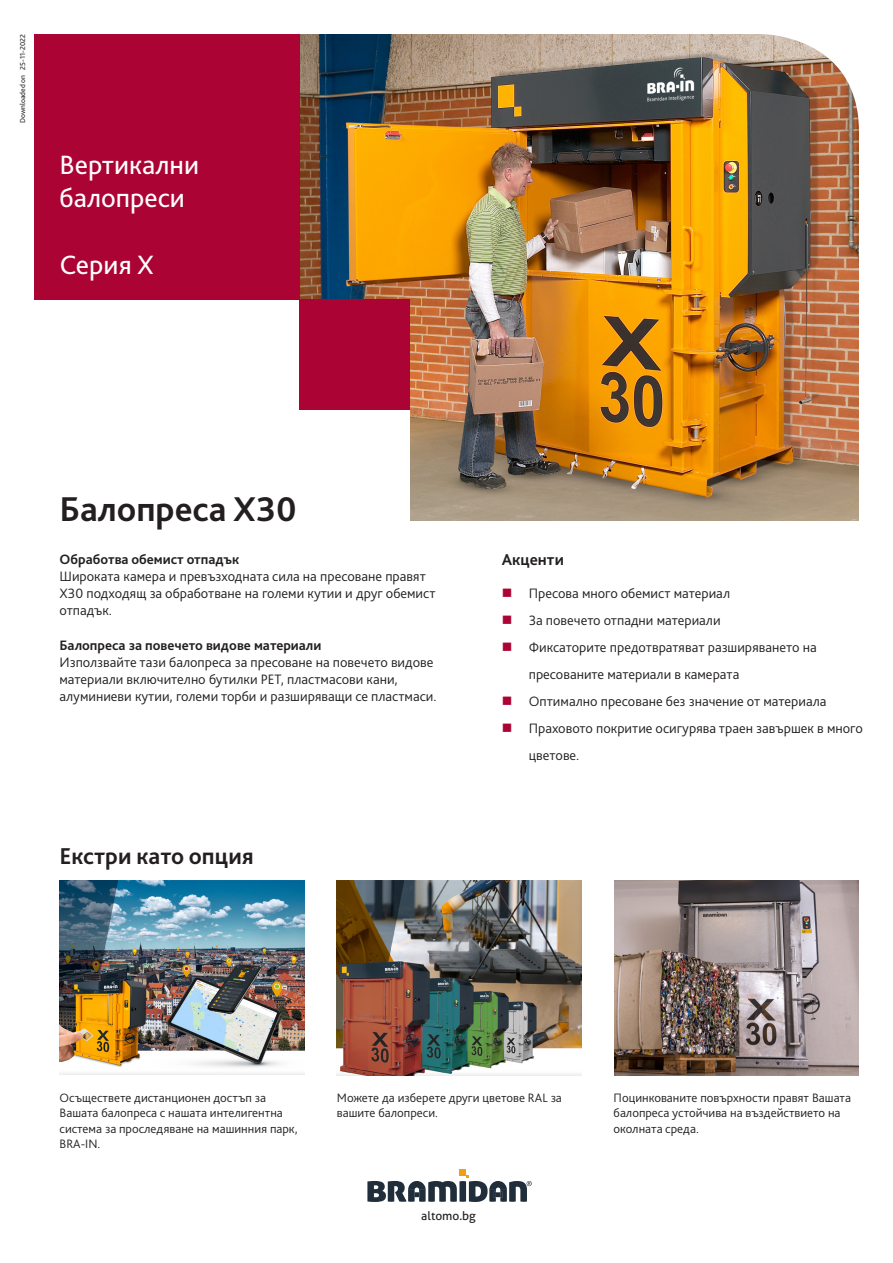
<style>
.page{position:relative;width:893px;height:1263px;background:#fff}
.page>*{position:absolute;margin:0;border:0;box-sizing:border-box;transform-origin:0 0}
.t1{font:700 36px "Bliss Pro";color:#231f20}
.t2{font:27.75px/33.3px "Bliss Pro";color:#fff}
.t3{font:700 24px "Bliss Pro";color:#231f20}
.t4{font:700 16.5px "Bliss Pro";color:#231f20}
.t5{font:300 14.25px/27px "Bliss Pro";color:#231f20}
.t6{font:700 14.25px "Bliss Pro";color:#231f20}
.t7{font:300 12.75px/15.3px "Bliss Pro";color:#231f20}
.t8{font:12px "Aller";color:#231f20}
.t9{font:7.5px "Bliss Pro";color:#231f20}
</style>
<div class="page">
<img style="left:299px;top:34px;width:560px;height:486px">
<img style="left:60px;top:880px;width:244px;height:195px">
<img style="left:337px;top:880px;width:244px;height:195px">
<img style="left:614px;top:880px;width:245px;height:195px">
<div style="left:298px;top:410px;width:112px;height:113px;background:#fff"></div>
<svg style="left:761px;top:34px;width:98px;height:98px"></svg>
<div style="left:459px;top:1169px;width:7px;height:6px;background:#ee9e18"></div>
<svg style="left:367px;top:1175px;width:165px;height:27px"></svg>
<div style="left:34px;top:34px;width:265px;height:265px;background:#ab0333"></div>
<div style="left:299px;top:299px;width:111px;height:111px;background:#ab0333"></div>
<p class="t9" style="left:18px;top:123px;width:90px;rotate:-90deg">Downloaded on 25-11-2022</p>
<h2 class="t2" style="left:60px;top:147px;width:141px">Вертикални балопреси</h2>
<h2 class="t2" style="left:60px;top:247px;width:96px">Серия X</h2>
<h1 class="t1" style="left:60px;top:486px;width:239px">Балопреса X30</h1>
<p class="t6" style="left:60px;top:550px;width:181px">Обработва обемист отпадък</p>
<p class="t5" style="left:60px;top:568px;width:378px;line-height:17.1px">Широката камера и превъзходната сила на пресоване правят<br>X30 подходящ за обработване на големи кутии и друг обемист отпадък.</p>
<p class="t6" style="left:60px;top:636px;width:263px">Балопреса за повечето видове материали</p>
<p class="t5" style="left:60px;top:653px;width:379px;line-height:17.1px">Използвайте тази балопреса за пресоване на повечето видове материали включително бутилки PET, пластмасови кани, алуминиеви кутии, големи торби и разширяващи се пластмаси.</p>
<h3 class="t3" style="left:60px;top:841px;width:196px">Екстри като опция</h3>
<p class="t4" style="left:502px;top:550px;width:64px">Акценти</p>
<p class="t5" style="left:529px;top:579px;width:336px">Пресова много обемист материал<br>За повечето отпадни материали<br>Фиксаторите предотвратяват разширяването на пресованите материали в камерата<br>Оптимално пресоване без значение от материала Праховото покритие осигурява траен завършек в много цветове.</p>
<p class="t7" style="left:60px;top:1090px;width:240px">Осъществете дистанционен достъп за<br>Вашата балопреса с нашата интелигентна система за проследяване на машинния парк,<br>BRA-IN.</p>
<p class="t7" style="left:337px;top:1090px;width:227px">Можете да изберете други цветове RAL за вашите балопреси.</p>
<p class="t8" style="left:421px;top:1208px;width:56px">altomo.bg</p>
<p class="t7" style="left:614px;top:1090px;width:239px">Поцинкованите повърхности правят Вашата балопреса устойчива на въздействието на околната среда.</p>
</div>
